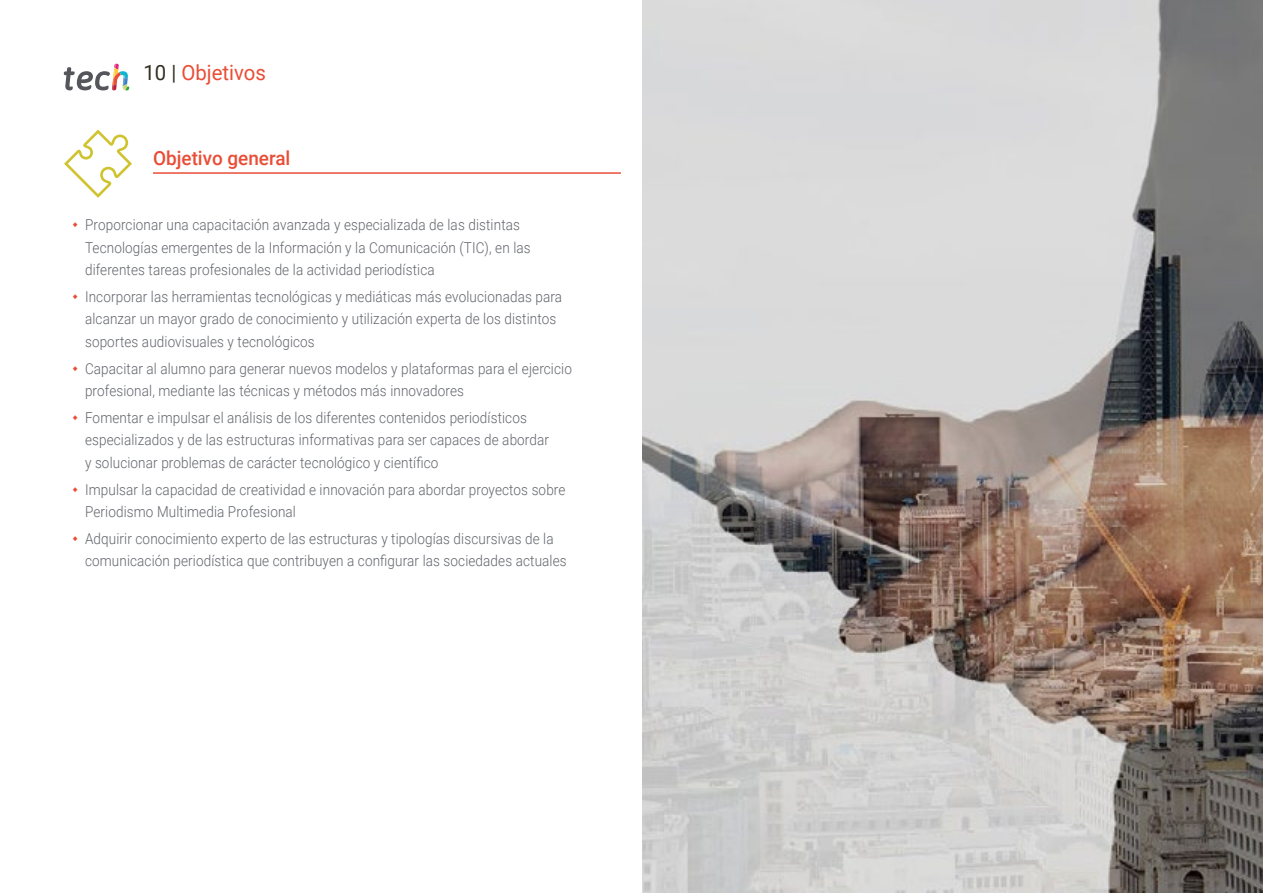
<style>
.page{position:relative;width:1263px;height:893px;background:#fff}
.page>*{position:absolute;margin:0;border:0;box-sizing:border-box;transform-origin:0 0}
.t1{font:21px "Roboto";color:#e94d35}
.t2{font:500 19.5px "Roboto";color:#e94d35}
.t3{font:300 15px/22.5px "Roboto";letter-spacing:.01em;color:#61646a;scale:.9 1}
.s1{color:#312e20}
</style>
<div class="page">
<hr style="left:153px;top:173px;width:468px;height:1px;background:#e94d35">
<svg style="left:64px;top:130px;width:68px;height:68px"></svg>
<svg style="left:64px;top:64px;width:65px;height:27px"></svg>
<img style="left:642px;top:0;width:621px;height:893px">
<h1 class="t1" style="left:144px;top:57px;width:124px"><span class="s1">10 |</span> Objetivos</h1>
<h2 class="t2" style="left:153px;top:144px;width:139px">Objetivo general</h2>
<p class="t3" style="left:85px;top:213px;width:497px">Proporcionar una capacitación avanzada y especializada de las distintas<br>Tecnologías emergentes de la Información y la Comunicación (TIC), en las diferentes tareas profesionales de la actividad periodística</p>
<p class="t3" style="left:85px;top:285px;width:531px">Incorporar las herramientas tecnológicas y mediáticas más evolucionadas para alcanzar un mayor grado de conocimiento y utilización experta de los distintos soportes audiovisuales y tecnológicos</p>
<p class="t3" style="left:85px;top:356px;width:542px">Capacitar al alumno para generar nuevos modelos y plataformas para el ejercicio profesional, mediante las técnicas y métodos más innovadores</p>
<p class="t3" style="left:85px;top:406px;width:517px">Fomentar e impulsar el análisis de los diferentes contenidos periodísticos especializados y de las estructuras informativas para ser capaces de abordar y solucionar problemas de carácter tecnológico y científico</p>
<p class="t3" style="left:85px;top:477px;width:535px">Impulsar la capacidad de creatividad e innovación para abordar proyectos sobre<br>Periodismo Multimedia Profesional</p>
<p class="t3" style="left:85px;top:527px;width:537px">Adquirir conocimiento experto de las estructuras y tipologías discursivas de la comunicación periodística que contribuyen a configurar las sociedades actuales</p>
</div>
